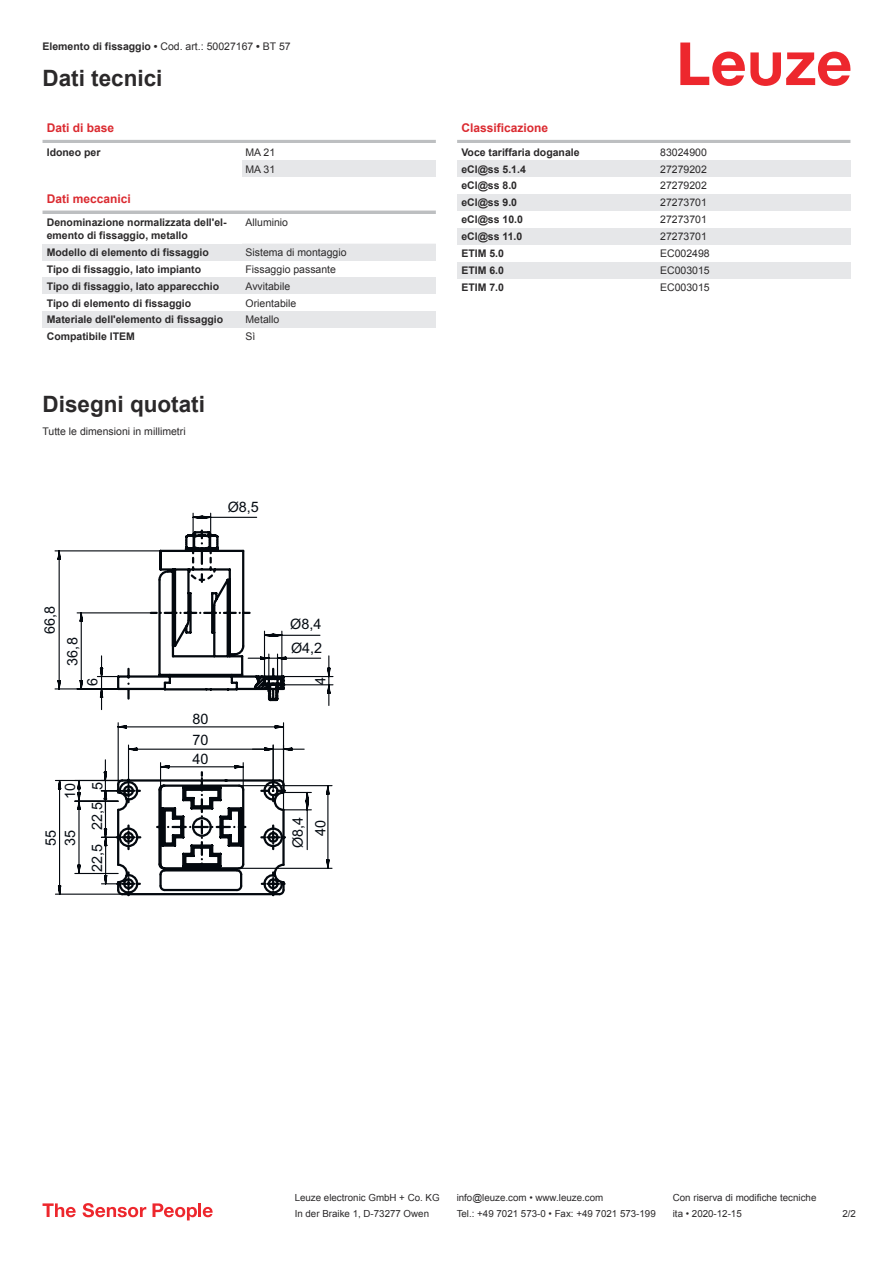
<style>
.page{position:relative;width:893px;height:1263px;background:#fff}
.page>*{position:absolute;margin:0;border:0;box-sizing:border-box;transform-origin:0 0}
.t1{font:700 22.5px "Arial";color:#2b292a}
.t2{font:14.4px/18.9px "Arial";color:#050b12}
.t3{font:700 12px "Arial";color:#db2a30}
.t4{font:700 10.5px/12.6px "Arial";color:#2b292a}
.t5{font:10.5px/17px "Arial";color:#2b292a}
.t6{font:9.75px "Arial";color:#2b292a}
.s1{font-weight:400}
</style>
<div class="page">
<svg style="left:680px;top:43px;width:170px;height:43px"></svg>
<hr style="left:43px;top:140px;width:393px;height:3px;background:#bdbfc1">
<div style="left:242px;top:160px;width:194px;height:17px;background:#e6e7e9"></div>
<hr style="left:43px;top:211px;width:393px;height:3px;background:#bdbfc1">
<div style="left:43px;top:244px;width:199px;height:17px;background:#e6e7e9"></div>
<div style="left:242px;top:244px;width:194px;height:17px;background:#e6e7e9"></div>
<div style="left:43px;top:277px;width:199px;height:17px;background:#e6e7e9"></div>
<div style="left:242px;top:277px;width:194px;height:17px;background:#e6e7e9"></div>
<div style="left:43px;top:311px;width:199px;height:17px;background:#e6e7e9"></div>
<div style="left:242px;top:311px;width:194px;height:17px;background:#e6e7e9"></div>
<hr style="left:457px;top:140px;width:393px;height:3px;background:#bdbfc1">
<div style="left:457px;top:160px;width:200px;height:17px;background:#e6e7e9"></div>
<div style="left:657px;top:160px;width:193px;height:17px;background:#e6e7e9"></div>
<div style="left:457px;top:194px;width:200px;height:17px;background:#e6e7e9"></div>
<div style="left:657px;top:194px;width:193px;height:17px;background:#e6e7e9"></div>
<div style="left:457px;top:228px;width:200px;height:17px;background:#e6e7e9"></div>
<div style="left:657px;top:228px;width:193px;height:17px;background:#e6e7e9"></div>
<div style="left:457px;top:262px;width:200px;height:17px;background:#e6e7e9"></div>
<div style="left:657px;top:262px;width:193px;height:17px;background:#e6e7e9"></div>
<svg style="left:43px;top:1203px;width:33px;height:14px"></svg>
<svg style="left:83px;top:1203px;width:63px;height:14px"></svg>
<svg style="left:153px;top:1203px;width:44px;height:17px"></svg>
<hr style="left:198px;top:1203px;width:3px;height:14px;background:#ed272d">
<svg style="left:203px;top:1207px;width:10px;height:10px"></svg>
<svg style="left:121px;top:534px;width:160px;height:362px"></svg>
<svg style="left:55px;top:792px;width:278px;height:103px"></svg>
<svg style="left:54px;top:550px;width:280px;height:242px"></svg>
<svg style="left:192px;top:512px;width:130px;height:174px"></svg>
<p class="t4" style="left:43px;top:41px;width:250px">Elemento di fissaggio • <span class="s1">Cod. art.: 50027167</span> • <span class="s1">BT 57</span></p>
<h1 class="t1" style="left:43px;top:70px;width:122px">Dati tecnici</h1>
<p class="t3" style="left:47px;top:123px;width:69px">Dati di base</p>
<p class="t4" style="left:47px;top:147px;width:55px">Idoneo per</p>
<p class="t5" style="left:246px;top:144px;width:31px">MA 21<br>MA 31</p>
<p class="t3" style="left:47px;top:194px;width:86px">Dati meccanici</p>
<p class="t4" style="left:47px;top:217px;width:181px">Denominazione normalizzata dell'el&shy;emento di fissaggio, metallo</p>
<p class="t5" style="left:246px;top:215px;width:44px">Alluminio</p>
<p class="t4" style="left:47px;top:247px;width:164px">Modello di elemento di fissaggio</p>
<p class="t5" style="left:246px;top:245px;width:102px">Sistema di montaggio</p>
<p class="t4" style="left:47px;top:264px;width:156px">Tipo di fissaggio, lato impianto</p>
<p class="t5" style="left:246px;top:262px;width:92px">Fissaggio passante</p>
<p class="t4" style="left:47px;top:281px;width:174px">Tipo di fissaggio, lato apparecchio</p>
<p class="t5" style="left:246px;top:278px;width:46px">Avvitabile</p>
<p class="t4" style="left:47px;top:298px;width:146px">Tipo di elemento di fissaggio</p>
<p class="t5" style="left:246px;top:295px;width:52px">Orientabile</p>
<p class="t4" style="left:47px;top:314px;width:178px">Materiale dell'elemento di fissaggio</p>
<p class="t5" style="left:246px;top:312px;width:35px">Metallo</p>
<p class="t4" style="left:47px;top:331px;width:90px">Compatibile ITEM</p>
<p class="t5" style="left:246px;top:329px;width:11px">Sì</p>
<h1 class="t1" style="left:43px;top:396px;width:164px">Disegni quotati</h1>
<p class="t5" style="left:43px;top:424px;width:145px">Tutte le dimensioni in millimetri</p>
<h2 class="t2" style="left:228px;top:498px;width:33px">Ø8,5</h2>
<h2 class="t2" style="left:41px;top:634px;width:30px;rotate:-90deg">66,8</h2>
<h2 class="t2" style="left:64px;top:665px;width:30px;rotate:-90deg">36,8</h2>
<h2 class="t2" style="left:84px;top:686px;width:10px;rotate:-90deg">6</h2>
<h2 class="t2" style="left:57px;top:799px;width:19px;line-height:27.5px;text-align:right;rotate:-90deg">10<br>5</h2>
<h2 class="t2" style="left:88px;top:830px;width:30px;rotate:-90deg">22,5</h2>
<h2 class="t2" style="left:88px;top:872px;width:30px;rotate:-90deg">22,5</h2>
<h2 class="t2" style="left:42px;top:846px;width:18px;line-height:19.4px;rotate:-90deg">55<br>35</h2>
<h2 class="t2" style="left:193px;top:710px;width:18px">80</h2>
<h2 class="t2" style="left:193px;top:731px;width:18px">70<br>40</h2>
<h2 class="t2" style="left:290px;top:613px;width:34px;line-height:23.7px">Ø8,4<br>Ø4,2</h2>
<h2 class="t2" style="left:312px;top:685px;width:10px;rotate:-90deg">4</h2>
<h2 class="t2" style="left:287px;top:848px;width:33px;line-height:22.5px;text-align:right;rotate:-90deg">Ø8,4<br>40</h2>
<p class="t3" style="left:461px;top:123px;width:88px">Classificazione</p>
<p class="t4" style="left:461px;top:147px;width:120px">Voce tariffaria doganale</p>
<p class="t5" style="left:660px;top:144px;width:48px">83024900</p>
<p class="t4" style="left:461px;top:164px;width:66px">eCl@ss 5.1.4</p>
<p class="t5" style="left:660px;top:161px;width:48px">27279202</p>
<p class="t4" style="left:461px;top:180px;width:57px">eCl@ss 8.0</p>
<p class="t5" style="left:660px;top:178px;width:48px">27279202</p>
<p class="t4" style="left:461px;top:197px;width:57px">eCl@ss 9.0</p>
<p class="t5" style="left:660px;top:195px;width:48px">27273701</p>
<p class="t4" style="left:461px;top:214px;width:63px">eCl@ss 10.0</p>
<p class="t5" style="left:660px;top:212px;width:48px">27273701</p>
<p class="t4" style="left:461px;top:231px;width:63px">eCl@ss 11.0</p>
<p class="t5" style="left:660px;top:229px;width:48px">27273701</p>
<p class="t4" style="left:461px;top:248px;width:44px">ETIM 5.0</p>
<p class="t5" style="left:660px;top:246px;width:51px">EC002498</p>
<p class="t4" style="left:461px;top:265px;width:44px">ETIM 6.0</p>
<p class="t5" style="left:660px;top:263px;width:51px">EC003015</p>
<p class="t4" style="left:461px;top:282px;width:44px">ETIM 7.0</p>
<p class="t5" style="left:660px;top:280px;width:51px">EC003015</p>
<p class="t6" style="left:295px;top:1194px;width:146px">Leuze electronic GmbH + Co. KG</p>
<p class="t6" style="left:457px;top:1194px;width:148px">info@leuze.com • www.leuze.com</p>
<p class="t6" style="left:673px;top:1194px;width:145px">Con riserva di modifiche tecniche</p>
<p class="t6" style="left:295px;top:1210px;width:136px">In der Braike 1, D-73277 Owen</p>
<p class="t6" style="left:457px;top:1210px;width:201px">Tel.: +49 7021 573-0 • Fax: +49 7021 573-199</p>
<p class="t6" style="left:673px;top:1210px;width:70px">ita • 2020-12-15</p>
<p class="t6" style="left:842px;top:1210px;width:15px">2 /2</p>
</div>
